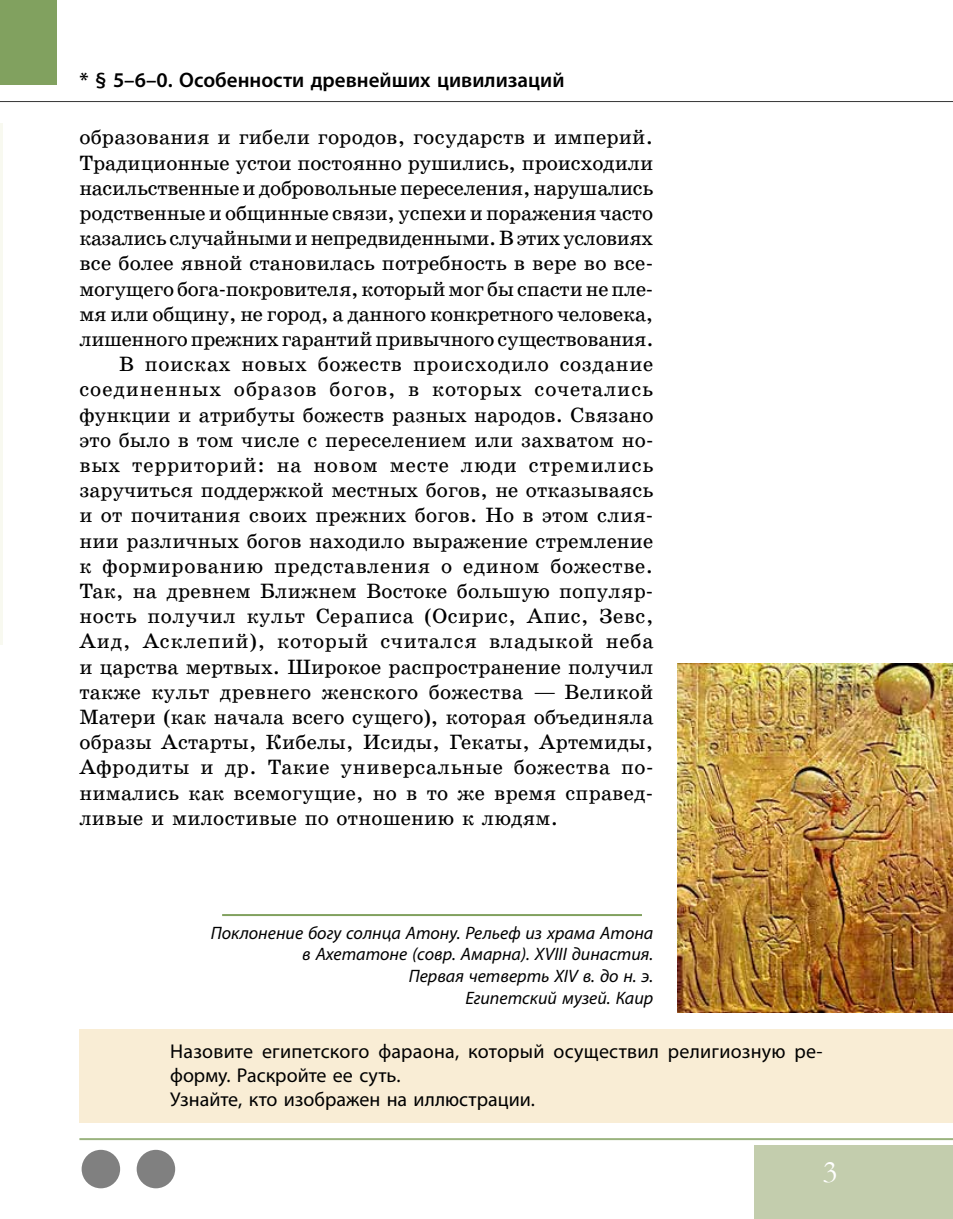
<style>
.page{position:relative;width:953px;height:1219px;background:#fff}
.page>*{position:absolute;margin:0;border:0;box-sizing:border-box;transform-origin:0 0}
.t1{font:32px "Garamond";color:#fff}
.t2{font:21px "School Book Web";letter-spacing:.01em;color:#000}
.t3{font:21px "School Book Web";letter-spacing:-.015em;color:#000}
.t4{font:21px "School Book Web";letter-spacing:-.01em;color:#000}
.t5{font:21px "School Book Web";letter-spacing:.04em;color:#000}
.t6{font:21px "School Book Web";letter-spacing:.03em;color:#000}
.t7{font:21px "School Book Web";letter-spacing:-.02em;color:#000}
.t8{font:21px "School Book Web";letter-spacing:.045em;color:#000}
.t9{font:600 21px "Myriad Pro";color:#000}
.t10{font:20px/24px "Myriad Pro";letter-spacing:.005em;color:#000}
.t11{font:italic 18px/21.6px "Myriad Pro";color:#000;text-align:right}
</style>
<div class="page">
<hr style="left:0;top:101px;width:952px;height:1px;background:#000">
<hr style="left:79px;top:1138px;width:873px;height:2px;background:#81a15f">
<div style="left:0;top:0;width:57px;height:85px;background:#81a15f"></div>
<div style="left:754px;top:1145px;width:198px;height:74px;background:#c3cdad"></div>
<div style="left:82px;top:1150px;width:38px;height:38px;background:#808080;border-radius:50%"></div>
<div style="left:137px;top:1150px;width:38px;height:38px;background:#808080;border-radius:50%"></div>
<hr style="left:0;top:123px;width:2px;height:521px;background:#f8f9f0">
<img style="left:678px;top:663px;width:274px;height:349px">
<hr style="left:222px;top:914px;width:420px;height:2px;background:#81a15f">
<div style="left:79px;top:1029px;width:873px;height:69px;background:#f9edd5"></div>
<div style="left:79px;top:1077px;width:873px;height:45px;background:#f9edd5"></div>
<p class="t9" style="left:79px;top:66px;width:486px">* § 5–6–0. Особенности древнейших цивилизаций</p>
<p class="t2" style="left:79px;top:125px;width:575px">образования и гибели городов, государств и империй.</p>
<p class="t2" style="left:79px;top:150px;width:575px">Традиционные устои постоянно рушились, происходили</p>
<p class="t3" style="left:79px;top:175px;width:575px">насильственные и добровольные переселения, нарушались</p>
<p class="t4" style="left:79px;top:200px;width:575px">родственные и общинные связи, успехи и поражения часто</p>
<p class="t7" style="left:79px;top:226px;width:575px">казались случайными и непредвиденными. В этих условиях</p>
<p class="t2" style="left:79px;top:251px;width:575px">все более явной становилась потребность в вере во все-</p>
<p class="t3" style="left:79px;top:276px;width:575px">могущего бога-покровителя, который мог бы спасти не пле-</p>
<p class="t4" style="left:79px;top:301px;width:575px">мя или общину, не город, а данного конкретного человека,</p>
<p class="t3" style="left:79px;top:326px;width:575px">лишенного прежних гарантий привычного существования.</p>
<p class="t6" style="left:119px;top:352px;width:535px">В поисках новых божеств происходило создание</p>
<p class="t8" style="left:79px;top:377px;width:575px">соединенных образов богов, в которых сочетались</p>
<p class="t2" style="left:79px;top:402px;width:575px">функции и атрибуты божеств разных народов. Связано</p>
<p class="t2" style="left:79px;top:427px;width:575px">это было в том числе с переселением или захватом но-</p>
<p class="t5" style="left:79px;top:452px;width:575px">вых территорий: на новом месте люди стремились</p>
<p class="t2" style="left:79px;top:478px;width:575px">заручиться поддержкой местных богов, не отказываясь</p>
<p class="t2" style="left:79px;top:503px;width:575px">и от почитания своих прежних богов. Но в этом слия-</p>
<p class="t2" style="left:79px;top:528px;width:575px">нии различных богов находило выражение стремление</p>
<p class="t2" style="left:79px;top:553px;width:575px">к формированию представления о едином божестве.</p>
<p class="t2" style="left:79px;top:578px;width:575px">Так, на древнем Ближнем Востоке большую популяр-</p>
<p class="t2" style="left:79px;top:604px;width:575px">ность получил культ Сераписа (Осирис, Апис, Зевс,</p>
<p class="t5" style="left:79px;top:629px;width:575px">Аид, Асклепий), который считался владыкой неба</p>
<p class="t2" style="left:79px;top:654px;width:575px">и царства мертвых. Широкое распространение получил</p>
<p class="t2" style="left:79px;top:679px;width:575px">также культ древнего женского божества — Великой</p>
<p class="t2" style="left:79px;top:704px;width:575px">Матери (как начала всего сущего), которая объединяла</p>
<p class="t2" style="left:79px;top:730px;width:575px">образы Астарты, Кибелы, Исиды, Гекаты, Артемиды,</p>
<p class="t6" style="left:79px;top:755px;width:575px">Афродиты и др. Такие универсальные божества по-</p>
<p class="t2" style="left:79px;top:780px;width:575px">нимались как всемогущие, но в то же время справед-</p>
<p class="t2" style="left:79px;top:805px;width:480px">ливые и милостивые по отношению к людям.</p>
<p class="t11" style="left:211px;top:922px;width:444px">Поклонение богу солнца Атону. Рельеф из храма Атона в Ахетатоне (совр. Амарна). XVIII династия.<br>Первая четверть XIV в. до н. э.<br>Египетский музей. Каир</p>
<p class="t10" style="left:170px;top:1039px;width:654px">Назовите египетского фараона, который осуществил религиозную ре&shy;форму. Раскройте ее суть.<br>Узнайте, кто изображен на иллюстрации.</p>
<h1 class="t1" style="left:822px;top:1150px;width:17px">3</h1>
</div>
